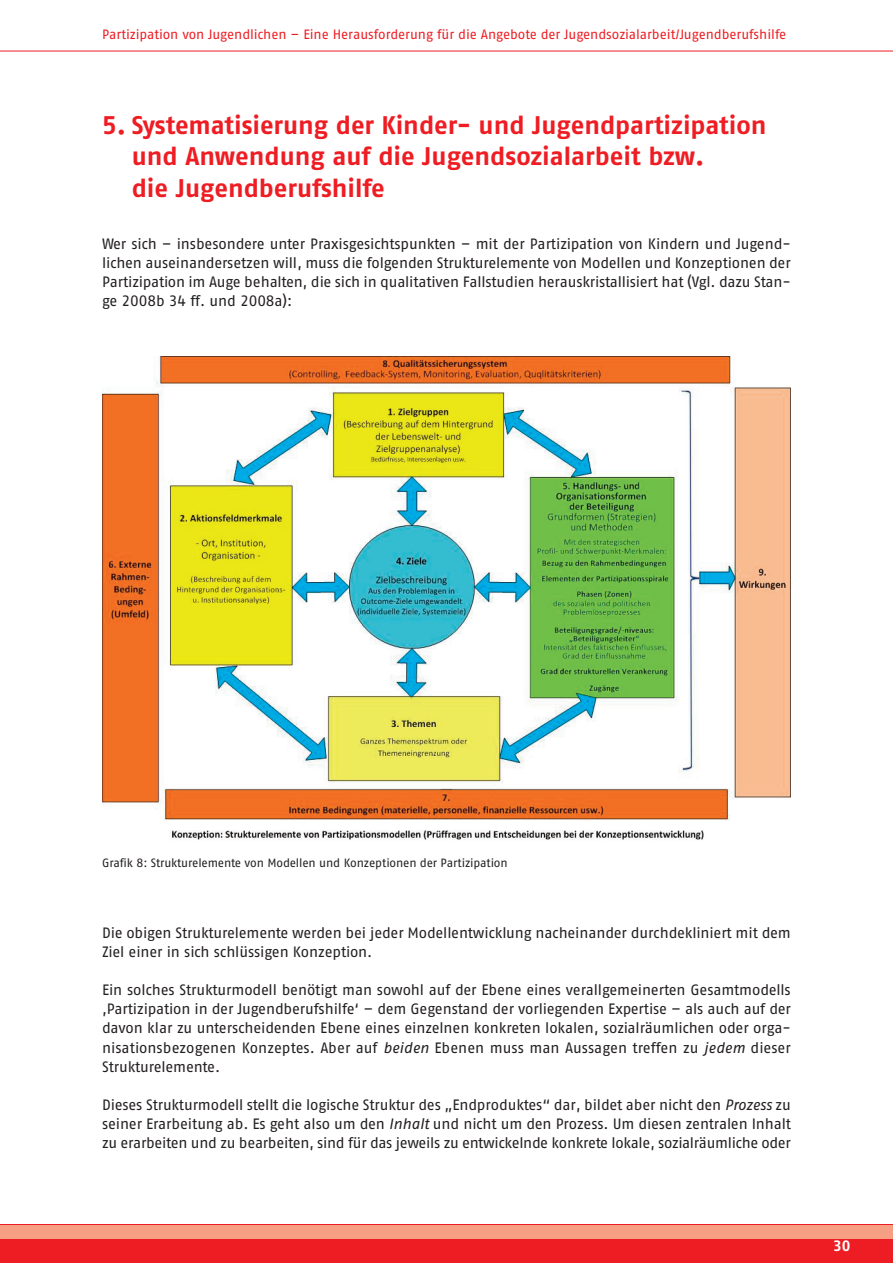
<style>
.page{position:relative;width:893px;height:1263px;background:#fff}
.page>*{position:absolute;margin:0;border:0;box-sizing:border-box;transform-origin:0 0}
.t1{font:700 25.5px/31.5px "AWO Fago Office";color:#ee1d23}
.t2{font:15px/19.2px "AWO Fago Office";letter-spacing:-.01em;color:#231f20;text-align:justify}
.t3{font:700 15px "AWO Fago Office";color:#fff}
.t4{font:13.5px "AWO Fago Office";color:#ee1d23}
.t5{font:12px "AWO Fago Office";letter-spacing:-.005em;color:#231f20}
.s1{font-style:italic}
</style>
<div class="page">
<hr style="left:0;top:51px;width:893px;height:1px;background:#ee1d23">
<div style="left:0;top:1225px;width:893px;height:38px;background:#ee1d23"></div>
<div style="left:0;top:1225px;width:893px;height:13px;background:#f69f83"></div>
<img style="left:103px;top:357px;width:687px;height:483px">
<p class="t4" style="left:102px;top:30px;width:686px">Partizipation von Jugendlichen – Eine Herausforderung für die Angebote der Jugendsozialarbeit/Jugendberufshilfe</p>
<h1 class="t1" style="left:132px;top:112px;width:636px;text-indent:-30px">5. Systematisierung der Kinder- und Jugendpartizipation und Anwendung auf die Jugendsozialarbeit bzw.<br>die Jugendberufshilfe</h1>
<p class="t2" style="left:102px;top:235px;width:690px">Wer sich – insbesondere unter Praxisgesichts punkten – mit der Partizipation von Kindern und Jugend&shy;lichen auseinandersetzen will, muss die folgenden Strukturelemente von Modellen und Konzeptionen der Partizipation im Auge behalten, die sich in qualitativen Fallstudien herauskristallisiert hat (Vgl. dazu Stan&shy;ge 2008b 34 ff. und 2008a):</p>
<p class="t5" style="left:102px;top:859px;width:407px">Grafik 8: Strukturelemente von Modellen und Konzeptionen der Partizipation</p>
<p class="t2" style="left:102px;top:924px;width:690px">Die obigen Strukturelemente werden bei jeder Modellentwicklung nacheinander durchdekliniert mit dem<br>Ziel einer in sich schlüssigen Konzeption.</p>
<p class="t2" style="left:102px;top:981px;width:690px">Ein solches Strukturmodell benötigt man sowohl auf der Ebene eines verallgemeinerten Gesamtmodells ‚Partizipation in der Jugendberufshilfe‘ – dem Gegenstand der vorliegenden Expertise – als auch auf der davon klar zu unterscheidenden Ebene eines einzelnen konkreten lokalen, sozialräumlichen oder orga&shy;nisationsbe zogenen Konzeptes. Aber auf <span class="s1">beiden</span> Ebenen muss man Aussagen treffen zu <span class="s1">jedem</span> dieser Strukturelemente.</p>
<p class="t2" style="left:102px;top:1096px;width:690px">Dieses Strukturmodell stellt die logische Struktur des „Endproduktes“ dar, bildet aber nicht den <span class="s1">Prozess</span> zu seiner Erarbeitung ab. Es geht also um den <span class="s1">Inhalt</span> und nicht um den Prozess. Um diesen zentralen Inhalt zu erarbeiten und zu bearbeiten, sind für das jeweils zu entwickelnde konkrete lokale, sozialräumliche oder</p>
<p class="t3" style="left:833px;top:1240px;width:19px">30</p>
</div>
